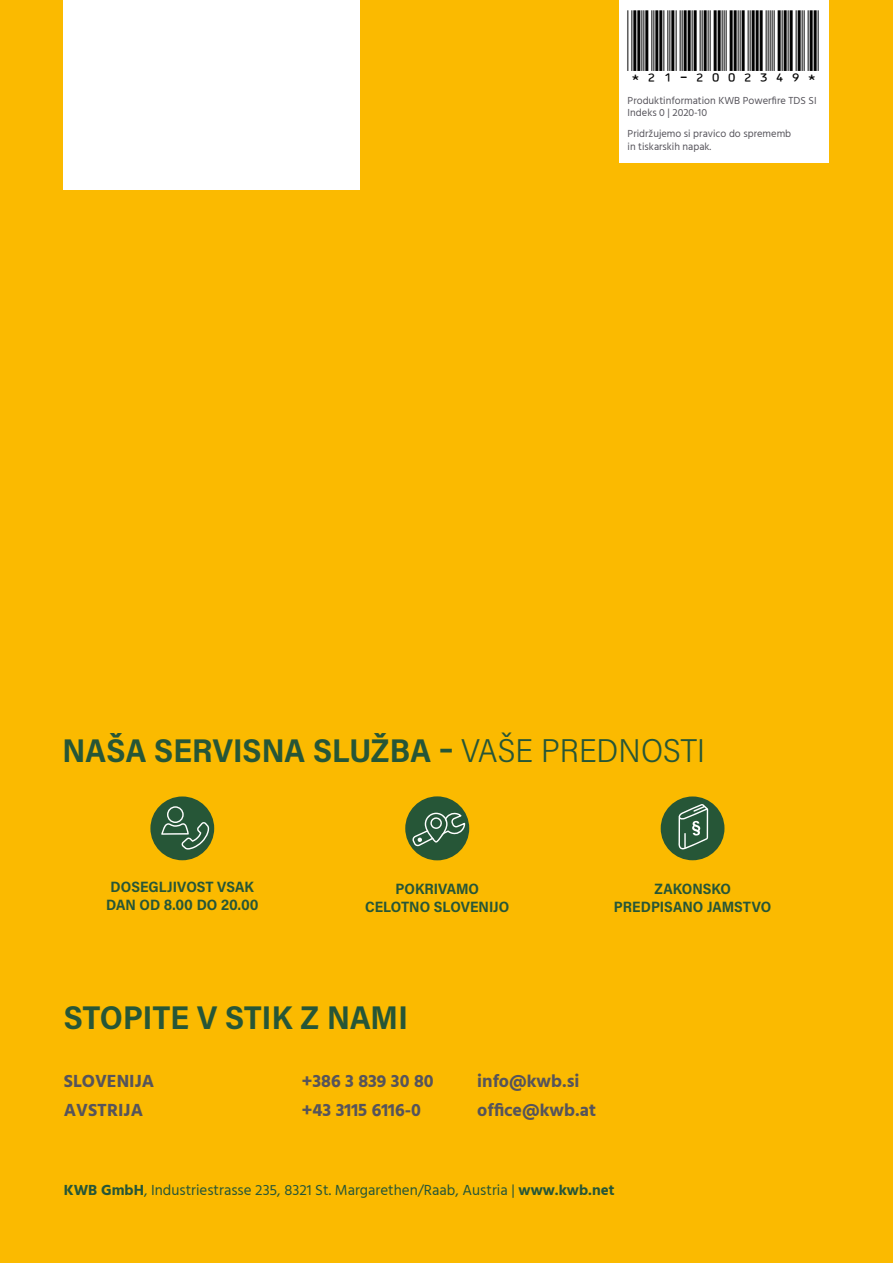
<style>
.page{position:relative;width:893px;height:1263px;background:#fbba00}
.page>*{position:absolute;margin:0;border:0;box-sizing:border-box;transform-origin:0 0}
.t1{font:700 33px "Acumin Pro Semi Cond";color:#265637}
.t2{font:19.8px "ID Automation HC39 M";color:#000;scale:.83 1}
.t3{font:700 18px "Hind Vadodara";color:#56545b}
.t4{font:700 15px/18px "Acumin Pro Semi Cond";color:#265637;text-align:center}
.t5{font:15px "Hind Vadodara";color:#265637}
.t6{font:10.5px/12.6px "Hind Vadodara";color:#56545b}
.s1{font-weight:300}
.s2{font-weight:700}
</style>
<div class="page">
<div style="left:63px;top:0;width:296px;height:189px;background:#fff"></div>
<div style="left:619px;top:0;width:209px;height:163px;background:#fff"></div>
<div style="left:661px;top:796px;width:63px;height:64px;background:#265637;border-radius:50%"></div>
<svg style="left:678px;top:804px;width:30px;height:45px"></svg>
<div style="left:150px;top:796px;width:64px;height:64px;background:#265637;border-radius:50%"></div>
<svg style="left:161px;top:806px;width:48px;height:43px"></svg>
<div style="left:405px;top:796px;width:64px;height:64px;background:#265637;border-radius:50%"></div>
<svg style="left:412px;top:810px;width:54px;height:37px"></svg>
<h2 class="t2" style="left:628px;top:53px;width:233px">*21-2002349*</h2>
<p class="t6" style="left:628px;top:94px;width:190px">Produktinformation KWB Powerfire TDS SI<br>Indeks 0 | 2020-10</p>
<p class="t6" style="left:628px;top:127px;width:165px">Pridržujemo si pravico do sprememb in tiskarskih napak.</p>
<h1 class="t1" style="left:63px;top:727px;width:644px">NAŠA SERVISNA SLUŽBA – <span class="s1">VAŠE PREDNOSTI</span></h1>
<h3 class="t4" style="left:106px;top:877px;width:154px">DOSEGLJIVOST VSAK<br>DAN OD 8.00 DO 20.00</h3>
<h3 class="t4" style="left:365px;top:879px;width:146px">POKRIVAMO<br>CELOTNO SLOVENIJO</h3>
<h3 class="t4" style="left:614px;top:879px;width:159px">ZAKONSKO<br>PREDPISANO JAMSTVO</h3>
<h1 class="t1" style="left:64px;top:994px;width:346px">STOPITE V STIK Z NAMI</h1>
<h3 class="t3" style="left:64px;top:1067px;width:92px">SLOVENIJA</h3>
<h3 class="t3" style="left:302px;top:1067px;width:133px">+386 3 839 30 80</h3>
<h3 class="t3" style="left:477px;top:1067px;width:104px">info@kwb.si</h3>
<h3 class="t3" style="left:64px;top:1095px;width:81px">AVSTRIJA</h3>
<h3 class="t3" style="left:302px;top:1095px;width:121px">+43 3115 6116-0</h3>
<h3 class="t3" style="left:477px;top:1095px;width:120px">office@kwb.at</h3>
<h3 class="t5" style="left:64px;top:1180px;width:552px"><span class="s2">KWB GmbH</span>, Industriestrasse 235, 8321 St. Margarethen/Raab, Austria | <span class="s2">www.kwb.net</span></h3>
</div>
